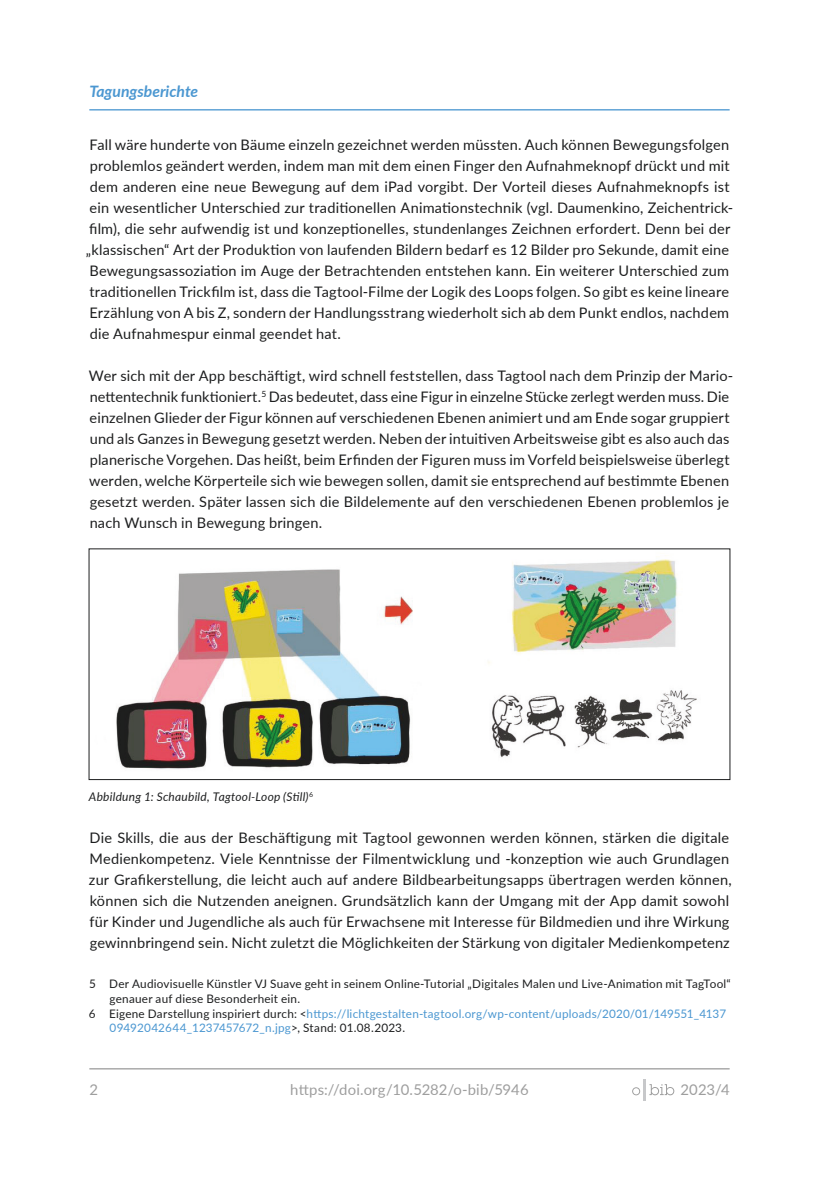
<style>
.page{position:relative;width:819px;height:1191px;background:#fff}
.page>*{position:absolute;margin:0;border:0;box-sizing:border-box;transform-origin:0 0}
.t1{font:15.75px "Lato Bold Italic 2";color:#4b97d1}
.t2{font:14.88px "Lato";letter-spacing:.01em;color:#9e9e9e}
.t3{font:14.88px "Lato Regular 4";color:#9e9e9e}
.t4{font:14.53px/21px "Lato";letter-spacing:.015em;color:#1d1e1f}
.t5{font:italic 11.9px "Lato";letter-spacing:.02em;color:#1d1e1f}
.t6{font:11.72px/14px "Lato";letter-spacing:.02em;color:#4b97d1}
.t7{font:11.72px/14px "Lato";letter-spacing:.02em;color:#1d1e1f}
.s1{color:#1d1e1f}
</style>
<div class="page">
<hr style="left:89px;top:109px;width:640px;height:1px;background:#4b97d1">
<hr style="left:89px;top:1068px;width:640px;height:1px;background:#9e9e9e">
<hr style="left:643px;top:1079px;width:3px;height:21px;background:#c7c8ca">
<svg style="left:632px;top:1087px;width:8px;height:8px"></svg>
<svg style="left:649px;top:1084px;width:25px;height:11px"></svg>
<img style="left:116px;top:559px;width:581px;height:210px">
<div style="left:89px;top:548px;width:641px;height:232px;border:1px solid #1d1e1f"></div>
<p class="t1" style="left:89px;top:80px;width:110px">Tagungsberichte</p>
<p class="t4" style="left:86px;top:134px;width:648px">Fall wäre hunderte von Bäume einzeln gezeichnet werden müssten. Auch können Bewegungsfolgen problemlos geändert werden, indem man mit dem einen Finger den Aufnahmeknopf drückt und mit dem anderen eine neue Bewegung auf dem iPad vorgibt. Der Vorteil dieses Aufnahmeknopfs ist ein wesentlicher Unterschied zur traditionellen Animationstechnik (vgl. Daumenkino, Zeichentrick&shy;film), die sehr aufwendig ist und konzeptionelles, stundenlanges Zeichnen erfordert. Denn bei der „klassischen“ Art der Produktion von laufenden Bildern bedarf es 12 Bilder pro Sekunde, damit eine Bewegungsassoziation im Auge der Betrachtenden entstehen kann. Ein weiterer Unterschied zum traditionellen Trickfilm ist, dass die Tagtool-Filme der Logik des Loops folgen. So gibt es keine lineare Erzählung von A bis Z, sondern der Handlungsstrang wiederholt sich ab dem Punkt endlos, nachdem die Aufnahmespur einmal geendet hat.</p>
<p class="t4" style="left:89px;top:365px;width:645px">Wer sich mit der App beschäftigt, wird schnell feststellen, dass Tagtool nach dem Prinzip der Mario&shy;nettentechnik funktioniert.<sup>5</sup> Das bedeutet, dass eine Figur in einzelne Stücke zerlegt werden muss. Die einzelnen Glieder der Figur können auf verschiedenen Ebenen animiert und am Ende sogar gruppiert und als Ganzes in Bewegung gesetzt werden. Neben der intuitiven Arbeitsweise gibt es also auch das planerische Vorgehen. Das heißt, beim Erfinden der Figuren muss im Vorfeld beispielsweise überlegt werden, welche Körperteile sich wie bewegen sollen, damit sie entsprechend auf bestimmte Ebenen gesetzt werden. Später lassen sich die Bildelemente auf den verschiedenen Ebenen problemlos je nach Wunsch in Bewegung bringen.</p>
<p class="t5" style="left:89px;top:788px;width:226px">Abbildung 1: Schaubild, Tagtool-Loop (Still)<sup>6</sup></p>
<p class="t4" style="left:89px;top:827px;width:644px">Die Skills, die aus der Beschäftigung mit Tagtool gewonnen werden können, stärken die digitale Medienkompetenz. Viele Kenntnisse der Filmentwicklung und -konzeption wie auch Grundlagen zur Grafikerstellung, die leicht auch auf andere Bildbearbeitungsapps übertragen werden können, können sich die Nutzenden aneignen. Grundsätzlich kann der Umgang mit der App damit sowohl für Kinder und Jugendliche als auch für Erwachsene mit Interesse für Bildmedien und ihre Wirkung gewinnbringend sein. Nicht zuletzt die Möglichkeiten der Stärkung von digitaler Medienkompetenz</p>
<p class="t7" style="left:110px;top:976px;width:622px;text-indent:-20px">5 Der Audiovisuelle Künstler VJ Suave geht in seinem Online-Tutorial „Digitales Malen und Live-Animation mit TagTool“ genauer auf diese Besonderheit ein.</p>
<p class="t6" style="left:110px;top:1006px;width:618px;text-indent:-21px"><span class="s1">6 Eigene Darstellung inspiriert durch: &lt;</span>https://lichtgestalten-tagtool.org/wp-content/uploads/2020/01/149551_4137<br>09492042644_1237457672_n.jpg<span class="s1">&gt;, Stand: 01.08.2023.</span></p>
<p class="t2" style="left:89px;top:1079px;width:10px">2</p>
<p class="t2" style="left:290px;top:1078px;width:240px">https://doi.org/10.5282/o-bib/5946</p>
<p class="t3" style="left:680px;top:1079px;width:51px">2023/4</p>
</div>
